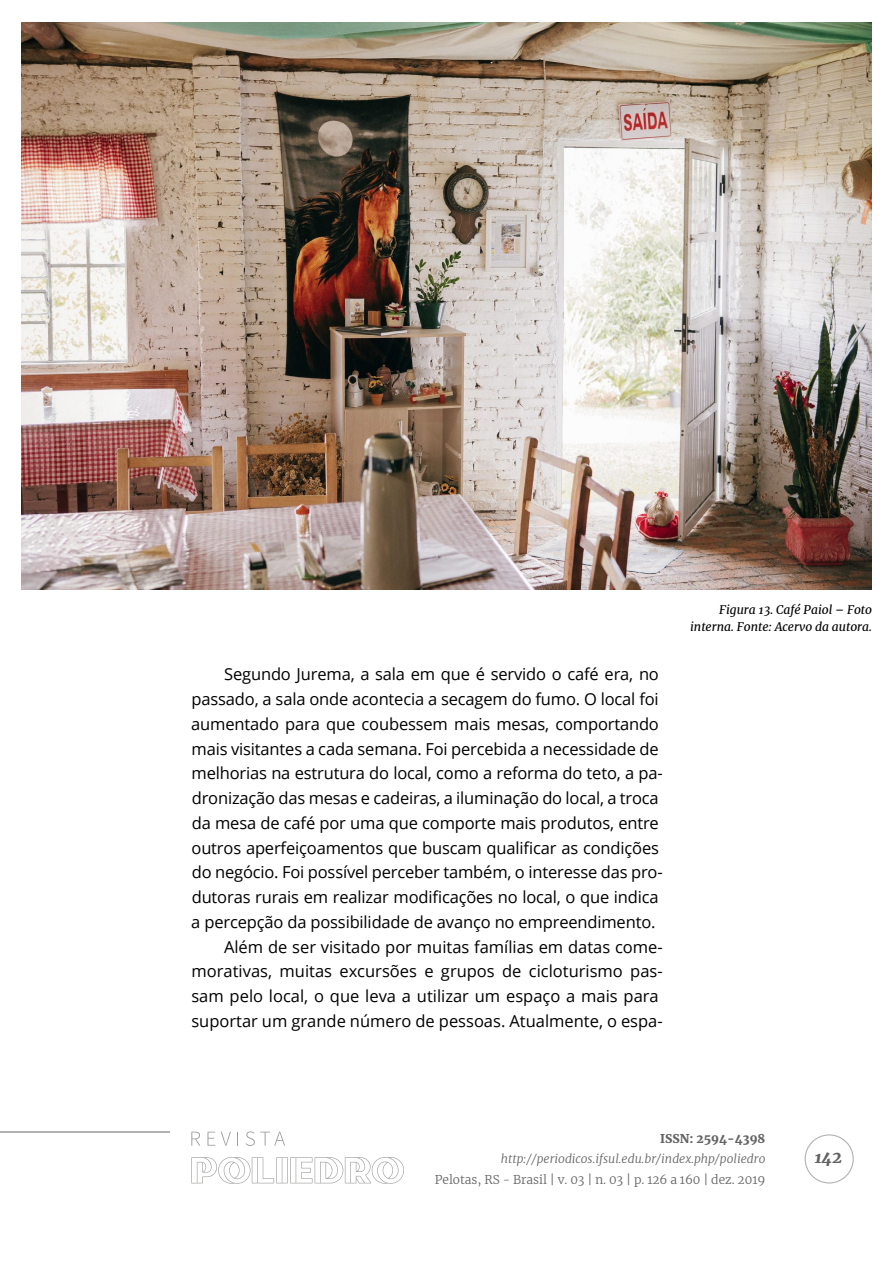
<style>
.page{position:relative;width:893px;height:1263px;background:#fff}
.page>*{position:absolute;margin:0;border:0;box-sizing:border-box;transform-origin:0 0}
.t1{font:16.5px "Open Sans";letter-spacing:-.01em;color:#000}
.t2{font:italic 900 16.5px "Merriweather";color:#646363}
.t3{font:italic 12px/16.5px "Merriweather";color:#000;text-align:right}
.t4{font:italic 300 12px "Merriweather";color:#646363}
.t5{font:300 12px "Merriweather";color:#646363}
.t6{font:900 12px "Merriweather";color:#646363}
</style>
<div class="page">
<div style="left:805px;top:1134px;width:49px;height:49px;border:1px solid #b3b2b2;border-radius:50%"></div>
<svg style="left:191px;top:1157px;width:213px;height:27px"></svg>
<svg style="left:191px;top:1132px;width:9px;height:14px"></svg>
<svg style="left:207px;top:1132px;width:8px;height:14px"></svg>
<svg style="left:221px;top:1132px;width:10px;height:14px"></svg>
<svg style="left:237px;top:1132px;width:1px;height:14px"></svg>
<svg style="left:246px;top:1131px;width:39px;height:15px"></svg>
<hr style="left:0;top:1131px;width:170px;height:1px;background:#b3b2b2">
<img style="left:21px;top:22px;width:851px;height:568px">
<p class="t1" style="left:224px;top:663px;width:436px">Segundo Jurema, a sala em que é servido o café era, no</p>
<p class="t1" style="left:192px;top:688px;width:469px">passado, a sala onde acontecia a secagem do fumo. O local foi</p>
<p class="t1" style="left:191px;top:713px;width:469px">aumentado para que coubessem mais mesas, comportando</p>
<p class="t1" style="left:192px;top:737px;width:469px">mais visitantes a cada semana. Foi percebida a necessidade de</p>
<p class="t1" style="left:192px;top:762px;width:473px">melhorias na estrutura do local, como a reforma do teto, a pa-</p>
<p class="t1" style="left:192px;top:787px;width:469px">dronização das mesas e cadeiras, a iluminação do local, a troca</p>
<p class="t1" style="left:192px;top:812px;width:469px">da mesa de café por uma que comporte mais produtos, entre</p>
<p class="t1" style="left:192px;top:836px;width:469px">outros aperfeiçoamentos que buscam qualificar as condições</p>
<p class="t1" style="left:192px;top:861px;width:473px">do negócio. Foi possível perceber também, o interesse das pro-</p>
<p class="t1" style="left:192px;top:886px;width:469px">dutoras rurais em realizar modificações no local, o que indica</p>
<p class="t1" style="left:191px;top:911px;width:466px">a percepção da possibilidade de avanço no empreendimento.</p>
<p class="t1" style="left:224px;top:935px;width:440px">Além de ser visitado por muitas famílias em datas come-</p>
<p class="t1" style="left:192px;top:960px;width:473px">morativas, muitas excursões e grupos de cicloturismo pas-</p>
<p class="t1" style="left:191px;top:985px;width:469px">sam pelo local, o que leva a utilizar um espaço a mais para</p>
<p class="t1" style="left:191px;top:1010px;width:473px">suportar um grande número de pessoas. Atualmente, o espa-</p>
<p class="t3" style="left:690px;top:601px;width:183px">Figura 13. Café Paiol – Foto interna. Fonte: Acervo da autora.</p>
<p class="t6" style="left:660px;top:1130px;width:107px">ISSN: 2594-4398</p>
<p class="t4" style="left:501px;top:1151px;width:266px">http://periodicos.ifsul.edu.br/index.php/poliedro</p>
<p class="t5" style="left:435px;top:1171px;width:332px">Pelotas, RS - Brasil | v. 03 | n. 03 | p. 126 a 160 | dez. 2019</p>
<p class="t2" style="left:814px;top:1146px;width:29px">142</p>
</div>
